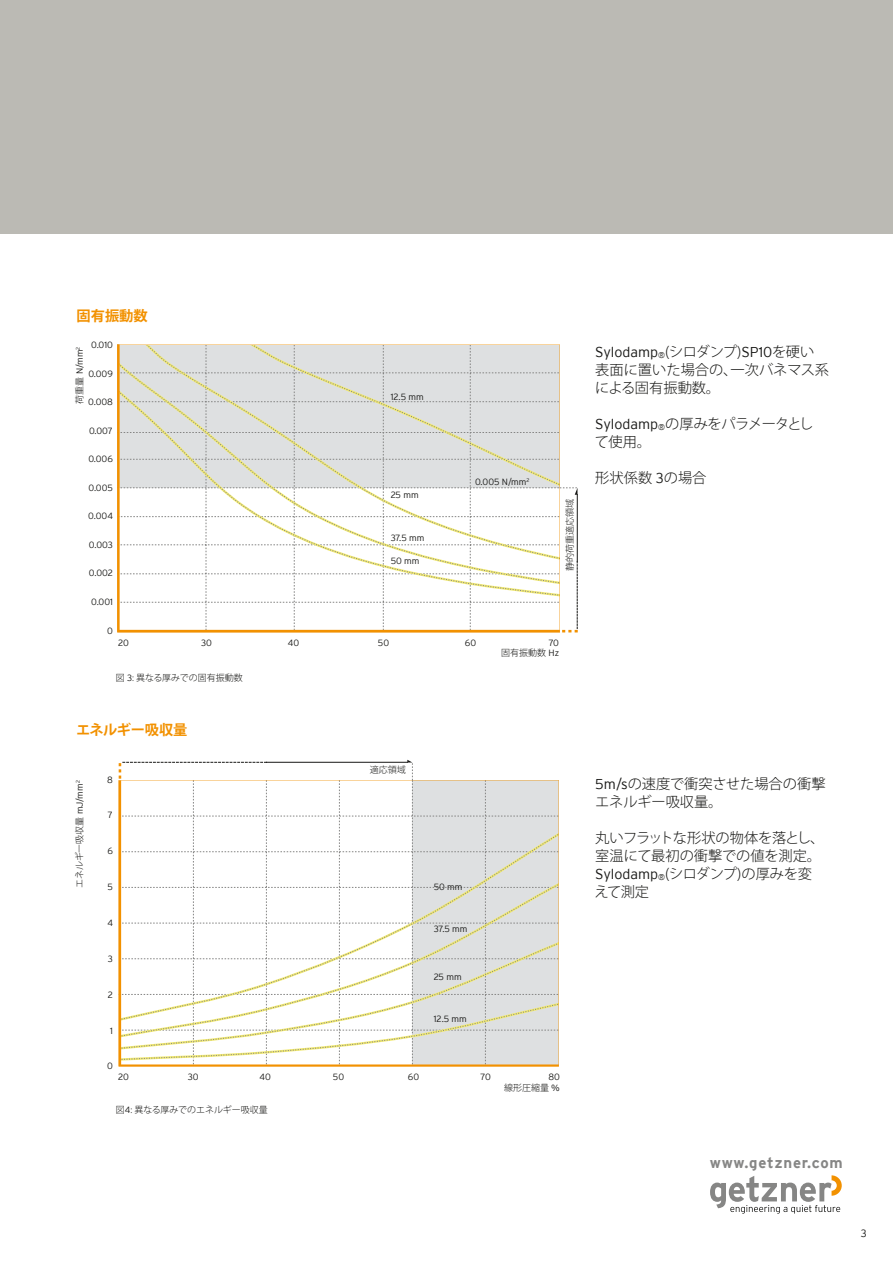
<style>
.page{position:relative;width:893px;height:1263px;background:#fff}
.page>*{position:absolute;margin:0;border:0;box-sizing:border-box;transform-origin:0 0}
.t1{font:700 15px "Interstate";letter-spacing:.055em;color:#868685}
.t2{font:300 14.25px/18px "Koz Go Pro";color:#171715}
.t3{font:300 14.25px/18px "Koz Go Pro";letter-spacing:-.02em;color:#171715}
.t4{font:300 14.25px/18px "Koz Go Pro";letter-spacing:-.045em;color:#171715}
.t5{font:300 14.25px "Interstate";color:#171715}
.t6{font:700 14.25px "Koz Go Pro";letter-spacing:-.03em;color:#f29100}
.t7{font:700 14.25px "Koz Go Pro";color:#f29100}
.t8{font:300 10.5px "Interstate";color:#171715}
.t9{font:300 9px "Interstate";color:#171715}
.t10{font:300 9px "Koz Go Pro";color:#171715}
.s1{font-family:"Koz Go Pro"}
.s2{font-family:"Interstate"}
.s3{font-size:8.25px}
.s4{font-family:"Interstate";font-size:8.25px}
</style>
<div class="page">
<div style="left:0;top:0;width:893px;height:234px;background:#bbbab4"></div>
<svg style="left:117px;top:345px;width:461px;height:287px"></svg>
<svg style="left:119px;top:760px;width:440px;height:306px"></svg>
<svg style="left:710px;top:1175px;width:132px;height:39px"></svg>
<h2 class="t7" style="left:77px;top:307px;width:73px">固有振動数</h2>
<p class="t9" style="left:91px;top:341px;width:23px">0.010</p>
<p class="t9" style="left:88px;top:370px;width:26px">0.009</p>
<p class="t9" style="left:88px;top:398px;width:26px">0.008</p>
<p class="t9" style="left:89px;top:427px;width:25px">0.007</p>
<p class="t9" style="left:88px;top:455px;width:26px">0.006</p>
<p class="t9" style="left:88px;top:484px;width:26px">0.005</p>
<p class="t9" style="left:88px;top:512px;width:26px">0.004</p>
<p class="t9" style="left:89px;top:541px;width:26px">0.003</p>
<p class="t9" style="left:89px;top:569px;width:26px">0.002</p>
<p class="t9" style="left:91px;top:598px;width:23px">0.001</p>
<p class="t9" style="left:107px;top:626px;width:7px">0</p>
<p class="t9" style="left:76px;top:404px;width:58px;rotate:-90deg"><span class="s1">荷重量</span> N/mm<sup>2</sup></p>
<p class="t9" style="left:391px;top:393px;width:35px">12.5 mm</p>
<p class="t9" style="left:391px;top:491px;width:29px">25 mm</p>
<p class="t9" style="left:391px;top:534px;width:35px">37.5 mm</p>
<p class="t9" style="left:391px;top:557px;width:30px">50 mm</p>
<p class="t9" style="left:475px;top:478px;width:56px">0.005 N/mm<sup>2</sup></p>
<p class="t10" style="left:564px;top:571px;width:73px;rotate:-90deg">静的荷重適応領域</p>
<p class="t9" style="left:118px;top:638px;width:12px">20</p>
<p class="t9" style="left:201px;top:638px;width:12px">30</p>
<p class="t9" style="left:288px;top:638px;width:13px">40</p>
<p class="t9" style="left:378px;top:638px;width:13px">50</p>
<p class="t9" style="left:465px;top:638px;width:13px">60</p>
<p class="t9" style="left:549px;top:638px;width:12px">70</p>
<p class="t10" style="left:501px;top:647px;width:59px">固有振動数 <span class="s2">Hz</span></p>
<p class="t10" style="left:116px;top:672px;width:129px">図 <span class="s2">3</span>: 異なる厚みでの固有振動数</p>
<h2 class="t6" style="left:76px;top:721px;width:113px">エネルギー吸収量</h2>
<p class="t10" style="left:74px;top:888px;width:109px;rotate:-90deg">エネルギー吸収量 <span class="s2">mJ/mm</span><sup>2</sup></p>
<p class="t9" style="left:107px;top:775px;width:7px">8</p>
<p class="t9" style="left:108px;top:811px;width:7px">7</p>
<p class="t9" style="left:107px;top:847px;width:7px">6</p>
<p class="t9" style="left:108px;top:883px;width:7px">5</p>
<p class="t9" style="left:107px;top:919px;width:7px">4</p>
<p class="t9" style="left:108px;top:955px;width:7px">3</p>
<p class="t9" style="left:108px;top:990px;width:7px">2</p>
<p class="t9" style="left:110px;top:1026px;width:4px">1</p>
<p class="t9" style="left:107px;top:1062px;width:7px">0</p>
<p class="t10" style="left:370px;top:764px;width:37px">適応領域</p>
<p class="t9" style="left:434px;top:883px;width:30px">50 mm</p>
<p class="t9" style="left:434px;top:925px;width:35px">37.5 mm</p>
<p class="t9" style="left:434px;top:972px;width:29px">25 mm</p>
<p class="t9" style="left:434px;top:1015px;width:35px">12.5 mm</p>
<p class="t9" style="left:118px;top:1073px;width:12px">20</p>
<p class="t9" style="left:188px;top:1073px;width:12px">30</p>
<p class="t9" style="left:259px;top:1073px;width:13px">40</p>
<p class="t9" style="left:333px;top:1073px;width:13px">50</p>
<p class="t9" style="left:408px;top:1073px;width:13px">60</p>
<p class="t9" style="left:480px;top:1073px;width:12px">70</p>
<p class="t9" style="left:548px;top:1073px;width:13px">80</p>
<p class="t10" style="left:504px;top:1082px;width:57px">線形圧縮量 <span class="s2">%</span></p>
<p class="t10" style="left:116px;top:1104px;width:153px">図<span class="s2">4</span>: 異なる厚みでのエネルギー吸収量</p>
<h2 class="t5" style="left:595px;top:346px;width:221px">Sylodamp<span class="s3">®</span><span class="s1">(シロダンプ)</span>SP10<span class="s1">を硬い</span></h2>
<h2 class="t2" style="left:595px;top:361px;width:235px">表面に置いた場合の、一次バネマス系による固有振動数。</h2>
<h2 class="t4" style="left:595px;top:415px;width:220px"><span class="s2">Sylodamp</span><span class="s4">®</span>の厚みをパラメータとして使用。</h2>
<h2 class="t2" style="left:595px;top:469px;width:113px">形状係数 <span class="s2">3</span>の場合</h2>
<h2 class="t2" style="left:595px;top:775px;width:232px"><span class="s2">5m/s</span>の速度で衝突させた場合の衝撃エネルギー吸収量。</h2>
<h2 class="t3" style="left:595px;top:829px;width:231px">丸いフラットな形状の物体を落とし、室温にて最初の衝撃での値を測定。<br><span class="s2">Sylodamp</span><span class="s4">®</span>(シロダンプ)の厚みを変えて測定</h2>
<h1 class="t1" style="left:710px;top:1157px;width:135px">www.getzner.com</h1>
<p class="t8" style="left:861px;top:1229px;width:7px">3</p>
</div>
